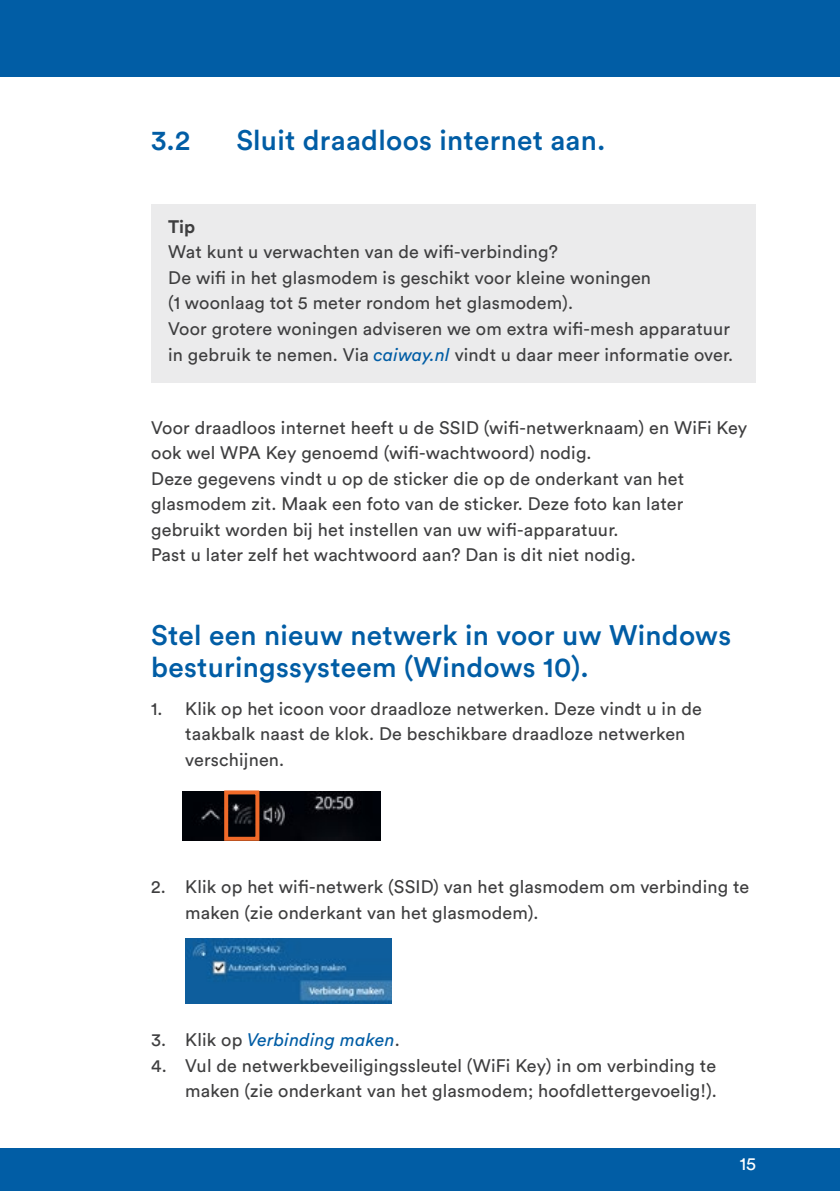
<style>
.page{position:relative;width:840px;height:1191px;background:#fff}
.page>*{position:absolute;margin:0;border:0;box-sizing:border-box;transform-origin:0 0}
.Heading_2_no_number{font:500 28px/32px "Circular Pro";letter-spacing:.01em;color:#015da5}
.Body_text{font:18px/25.6px "Circular Pro";letter-spacing:.01em;color:#3e3e3f}
.Tip___let_op_body{font:18px/25.6px "Circular Pro";letter-spacing:.01em;color:#3e3e3f}
.t1{font:italic 18px "Circular Pro";letter-spacing:.01em;color:#015da5}
.Tip___Let_op_heading{font:700 18px "Circular Pro";color:#3e3e3f}
.t2{font:18px "Circular Pro";color:#fff}
.s1{font-style:italic;color:#015da5}
.s2{font-style:normal;color:#3e3e3f}
</style>
<div class="page">
<div style="left:0;top:1148px;width:839px;height:43px;background:#015da5"></div>
<div style="left:0;top:0;width:839px;height:77px;background:#015da5"></div>
<div style="left:151px;top:204px;width:604px;height:179px;background:#ebebec"></div>
<img style="left:182px;top:791px;width:198px;height:49px">
<img style="left:185px;top:939px;width:206px;height:64px">
<div style="left:224px;top:790px;width:35px;height:50px;border:4px solid #f06a29"></div>
<p class="Heading_2_no_number" style="left:151px;top:123px;width:41px">3.2</p>
<p class="Heading_2_no_number" style="left:236px;top:123px;width:370px">Sluit draadloos internet aan.</p>
<p class="Tip___Let_op_heading" style="left:168px;top:214px;width:28px">Tip</p>
<p class="Tip___let_op_body" style="left:168px;top:238px;width:391px">Wat kunt u verwachten van de wifi-verbinding?</p>
<p class="Tip___let_op_body" style="left:168px;top:264px;width:484px">De wifi in het glasmodem is geschikt voor kleine woningen</p>
<p class="Tip___let_op_body" style="left:168px;top:289px;width:406px">(1 woonlaag tot 5 meter rondom het glasmodem).</p>
<p class="Tip___let_op_body" style="left:168px;top:315px;width:566px">Voor grotere woningen adviseren we om extra wifi-mesh apparatuur in gebruik te nemen. Via <span class="s1">caiway.nl</span> vindt u daar meer informatie over.</p>
<p class="Body_text" style="left:151px;top:414px;width:597px">Voor draadloos internet heeft u de SSID (wifi-netwerknaam) en WiFi Key ook wel WPA Key genoemd (wifi-wachtwoord) nodig.</p>
<p class="Body_text" style="left:151px;top:465px;width:534px;text-align:justify">Deze gegevens vindt u op de sticker die op de onderkant van het glasmodem zit. Maak een foto van de sticker. Deze foto kan later gebruikt worden bij het instellen van uw wifi-apparatuur.</p>
<p class="Body_text" style="left:151px;top:541px;width:486px">Past u later zelf het wachtwoord aan? Dan is dit niet nodig.</p>
<p class="Heading_2_no_number" style="left:151px;top:617px;width:581px">Stel een nieuw netwerk in voor uw Windows besturingssysteem (Windows 10).</p>
<p class="Body_text" style="left:185px;top:694px;width:518px;text-indent:-34px">1. Klik op het icoon voor draadloze netwerken. Deze vindt u in de taakbalk naast de klok. De beschikbare draadloze netwerken verschijnen.</p>
<p class="Body_text" style="left:185px;top:873px;width:565px;text-indent:-34px">2. Klik op het wifi-netwerk (SSID) van het glasmodem om verbinding te maken (zie onderkant van het glasmodem).</p>
<p class="t1" style="left:151px;top:1028px;width:250px"><span class="s2">3. Klik op</span> Verbinding maken<span class="s2">.</span></p>
<p class="Body_text" style="left:151px;top:1052px;width:567px;text-align:right">4. Vul de netwerkbeveiligingssleutel (WiFi Key) in om verbinding te maken (zie onderkant van het glasmodem; hoofdlettergevoelig!).</p>
<p class="t2" style="left:739px;top:1151px;width:18px">15</p>
</div>
